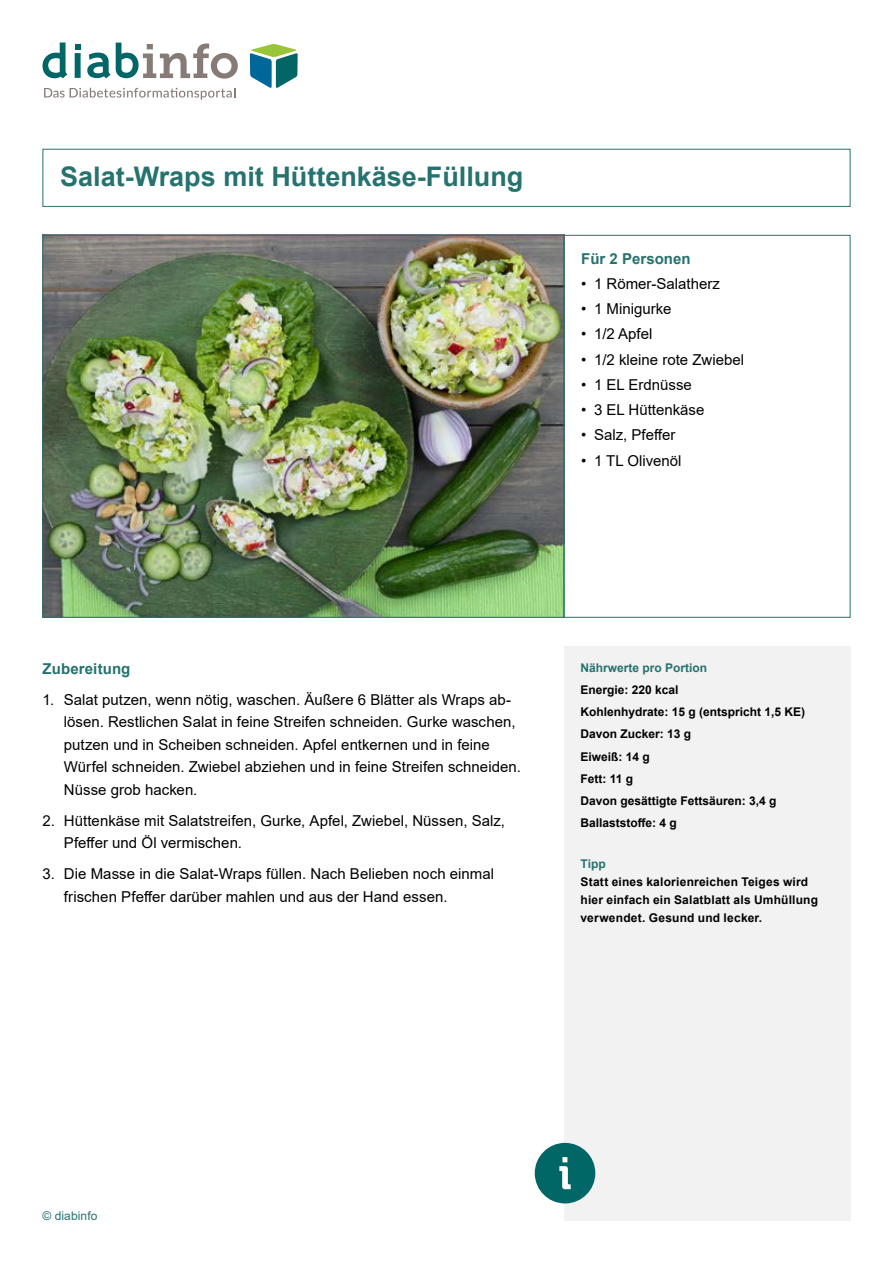
<style>
.page{position:relative;width:893px;height:1263px;background:#fff}
.page>*{position:absolute;margin:0;border:0;box-sizing:border-box;transform-origin:0 0}
.t1{font:700 27px "Arial";color:#25726e}
.t2{font:15px/22.5px "Arial";color:#000}
.t3{font:700 15px "Arial";letter-spacing:.005em;color:#25726e}
.t4{font:700 12px/22.2px "Arial";color:#000}
.t5{font:700 12px "Arial";color:#25726e}
.t6{font:12px "Arial";letter-spacing:.01em;color:#25726e}
</style>
<div class="page">
<svg style="left:250px;top:44px;width:48px;height:44px"></svg>
<svg style="left:43px;top:43px;width:24px;height:35px"></svg>
<svg style="left:87px;top:43px;width:151px;height:36px"></svg>
<svg style="left:75px;top:44px;width:6px;height:34px"></svg>
<svg style="left:44px;top:88px;width:191px;height:12px"></svg>
<img style="left:45px;top:237px;width:517px;height:379px">
<div style="left:43px;top:149px;width:807px;height:58px;border:1px solid #25726e"></div>
<div style="left:564px;top:235px;width:286px;height:383px;border:1px solid #25726e"></div>
<div style="left:564px;top:646px;width:286px;height:574px;background:#f2f2f2"></div>
<div style="left:535px;top:1143px;width:60px;height:60px;background:#066;border-radius:50%"></div>
<svg style="left:559px;top:1157px;width:12px;height:32px"></svg>
<h1 class="t1" style="left:60px;top:158px;width:465px">Salat-Wraps mit Hüttenkäse-Füllung</h1>
<p class="t3" style="left:581px;top:248px;width:111px">Für 2 Personen</p>
<p class="t2" style="left:581px;top:272px;width:140px">• 1 Römer-Salatherz</p>
<p class="t2" style="left:581px;top:297px;width:92px">• 1 Minigurke</p>
<p class="t2" style="left:581px;top:323px;width:73px">• 1/2 Apfel</p>
<p class="t2" style="left:581px;top:348px;width:164px">• 1/2 kleine rote Zwiebel</p>
<p class="t2" style="left:581px;top:373px;width:112px">• 1 EL Erdnüsse</p>
<p class="t2" style="left:581px;top:398px;width:125px">• 3 EL Hüttenkäse</p>
<p class="t2" style="left:581px;top:424px;width:96px">• Salz, Pfeffer</p>
<p class="t2" style="left:581px;top:449px;width:102px">• 1 TL Olivenöl</p>
<p class="t3" style="left:43px;top:658px;width:89px">Zubereitung</p>
<p class="t2" style="left:64px;top:688px;width:459px;text-indent:-21px">1. Salat putzen, wenn nötig, waschen. Äußere 6 Blätter als Wraps ab&shy;lösen. Restlichen Salat in feine Streifen schneiden. Gurke waschen, putzen und in Scheiben schneiden. Apfel entkernen und in feine Würfel schneiden. Zwiebel abziehen und in feine Streifen schneiden.<br>Nüsse grob hacken.</p>
<p class="t2" style="left:64px;top:809px;width:443px;text-indent:-21px">2. Hüttenkäse mit Salatstreifen, Gurke, Apfel, Zwiebel, Nüssen, Salz,<br>Pfeffer und Öl vermischen.</p>
<p class="t2" style="left:64px;top:863px;width:432px;text-indent:-21px">3. Die Masse in die Salat-Wraps füllen. Nach Belieben noch einmal frischen Pfeffer darüber mahlen und aus der Hand essen.</p>
<p class="t5" style="left:581px;top:659px;width:128px">Nährwerte pro Portion</p>
<p class="t4" style="left:581px;top:679px;width:226px">Energie: 220 kcal<br>Kohlenhydrate: 15 g (entspricht 1,5 KE)<br>Davon Zucker: 13 g<br>Eiweiß: 14 g<br>Fett: 11 g<br>Davon gesättigte Fettsäuren: 3,4 g<br>Ballaststoffe: 4 g</p>
<p class="t5" style="left:581px;top:855px;width:27px">Tipp</p>
<p class="t4" style="left:581px;top:872px;width:239px;line-height:18px">Statt eines kalorienreichen Teiges wird hier einfach ein Salatblatt als Umhüllung verwendet. Gesund und lecker.</p>
<p class="t6" style="left:43px;top:1208px;width:56px">© diabinfo</p>
</div>
